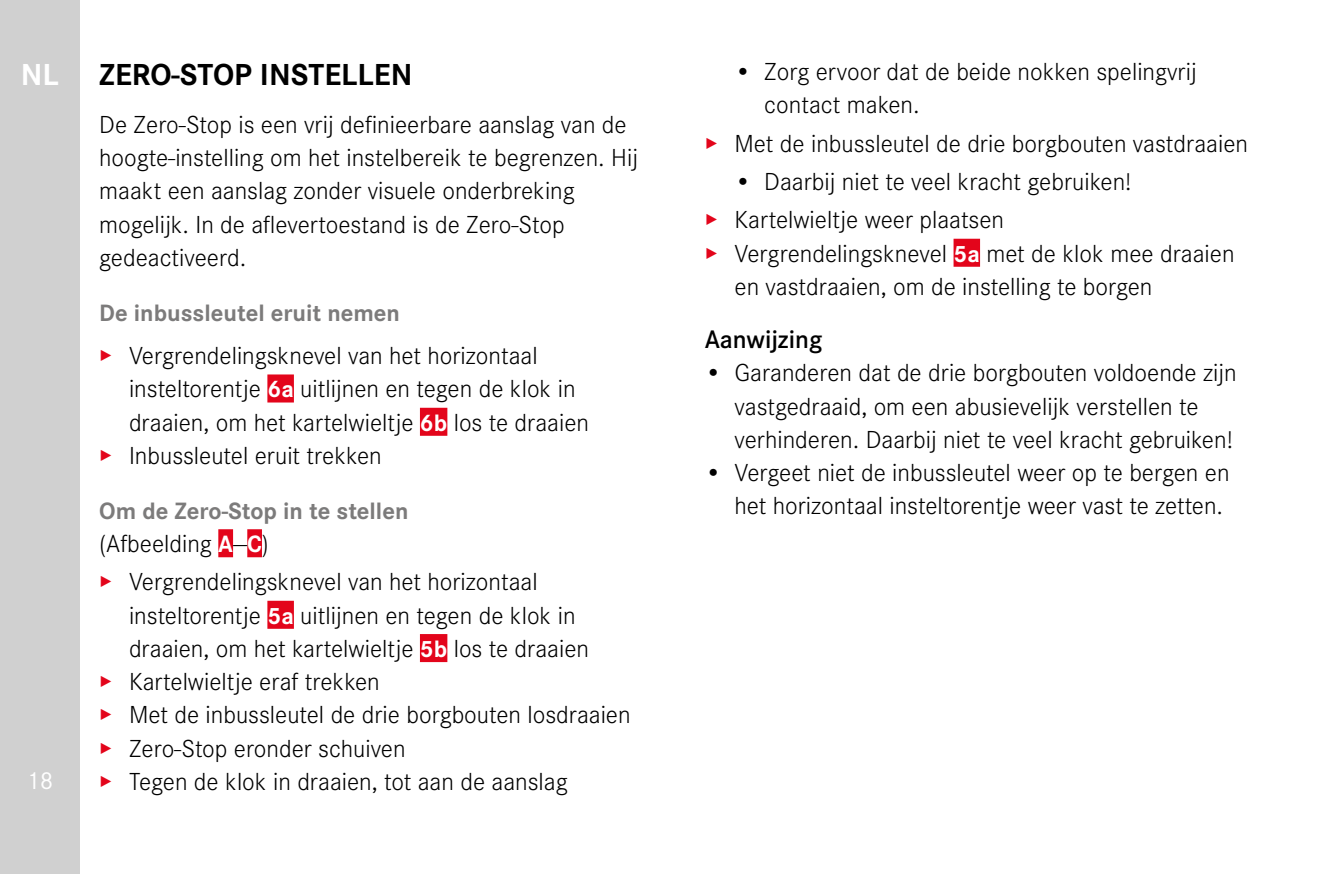
<style>
.page{position:relative;width:1340px;height:874px;background:#fff}
.page>*{position:absolute;margin:0;border:0;box-sizing:border-box;transform-origin:0 0}
.Heading____Heading_0{font:700 31.5px "Corporate S";color:#000}
.t1{font:700 31.5px "Corporate S";color:#fff}
.Heading____Note_Head{font:600 26.25px "Corporate S";color:#000}
.Text____Body_Text{font:300 25.55px/33.2px "Corporate S";color:#000}
.t2{font:25.55px "Corporate S";color:#fff}
.Text____Um_zu_zum_XX{font:700 24.5px "Corporate S";color:#7c7b7b}
.s1{color:#e3051b}
.s2{font-weight:700;font-size:24.5px;color:#fff}
</style>
<div class="page">
<div style="left:0;top:0;width:79px;height:873px;background:#d0d0d0"></div>
<div style="left:267px;top:374px;width:27px;height:28px;background:#e3051b"></div>
<div style="left:420px;top:407px;width:27px;height:28px;background:#e3051b"></div>
<div style="left:218px;top:529px;width:15px;height:28px;background:#e3051b"></div>
<div style="left:247px;top:529px;width:15px;height:28px;background:#e3051b"></div>
<div style="left:267px;top:600px;width:27px;height:28px;background:#e3051b"></div>
<div style="left:420px;top:633px;width:27px;height:28px;background:#e3051b"></div>
<div style="left:953px;top:238px;width:27px;height:28px;background:#e3051b"></div>
<p class="t1" style="left:21px;top:49px;width:39px">NL</p>
<p class="t2" style="left:26px;top:761px;width:29px">18</p>
<p class="Heading____Heading_0" style="left:99px;top:49px;width:314px">ZERO-STOP INSTELLEN</p>
<p class="Text____Body_Text" style="left:99px;top:106px;width:540px">De Zero-Stop is een vrij definieerbare aanslag van de hoogte-instelling om het instelbereik te begrenzen. Hij maakt een aanslag zonder visuele onderbreking mogelijk. In de aflevertoestand is de Zero-Stop gedeactiveerd.</p>
<p class="Text____Um_zu_zum_XX" style="left:99px;top:293px;width:302px">De inbussleutel eruit nemen</p>
<p class="Text____Body_Text" style="left:129px;top:337px;width:461px;text-indent:-30px"><span class="s1">▸</span> Vergrendelingsknevel van het horizontaal insteltorentje <span class="s2">6a</span> uitlijnen en tegen de klok in draaien, om het kartelwieltje <span class="s2">6b</span> los te draaien</p>
<p class="Text____Body_Text" style="left:99px;top:437px;width:284px"><span class="s1">▸</span> Inbussleutel eruit trekken</p>
<p class="Text____Um_zu_zum_XX" style="left:99px;top:491px;width:311px">Om de Zero-Stop in te stellen</p>
<p class="Text____Body_Text" style="left:99px;top:525px;width:171px">(Afbeelding <span class="s2">A</span>—<span class="s2">C</span>)</p>
<p class="Text____Body_Text" style="left:129px;top:563px;width:461px;text-indent:-30px"><span class="s1">▸</span> Vergrendelingsknevel van het horizontaal insteltorentje <span class="s2">5a</span> uitlijnen en tegen de klok in draaien, om het kartelwieltje <span class="s2">5b</span> los te draaien</p>
<p class="Text____Body_Text" style="left:99px;top:663px;width:282px"><span class="s1">▸</span> Kartelwieltje eraf trekken</p>
<p class="Text____Body_Text" style="left:99px;top:696px;width:533px"><span class="s1">▸</span> Met de inbussleutel de drie borgbouten losdraaien</p>
<p class="Text____Body_Text" style="left:99px;top:729px;width:308px"><span class="s1">▸</span> Zero-Stop eronder schuiven</p>
<p class="Text____Body_Text" style="left:99px;top:763px;width:470px"><span class="s1">▸</span> Tegen de klok in draaien, tot aan de aanslag</p>
<p class="Text____Body_Text" style="left:764px;top:53px;width:434px;text-indent:-30px">• Zorg ervoor dat de beide nokken spelingvrij contact maken.</p>
<p class="Text____Body_Text" style="left:704px;top:125px;width:545px"><span class="s1">▸</span> Met de inbussleutel de drie borgbouten vastdraaien</p>
<p class="Text____Body_Text" style="left:734px;top:163px;width:398px">• Daarbij niet te veel kracht gebruiken!</p>
<p class="Text____Body_Text" style="left:704px;top:201px;width:301px"><span class="s1">▸</span> Kartelwieltje weer plaatsen</p>
<p class="Text____Body_Text" style="left:734px;top:235px;width:501px;text-indent:-30px"><span class="s1">▸</span> Vergrendelingsknevel <span class="s2">5a</span> met de klok mee draaien en vastdraaien, om de instelling te borgen</p>
<p class="Heading____Note_Head" style="left:704px;top:319px;width:119px">Aanwijzing</p>
<p class="Text____Body_Text" style="left:734px;top:354px;width:503px;text-indent:-30px">• Garanderen dat de drie borgbouten voldoende zijn vastgedraaid, om een abusievelijk verstellen te verhinderen. Daarbij niet te veel kracht gebruiken!</p>
<p class="Text____Body_Text" style="left:704px;top:454px;width:526px;text-align:right">• Vergeet niet de inbussleutel weer op te bergen en het horizontaal insteltorentje weer vast te zetten.</p>
</div>
